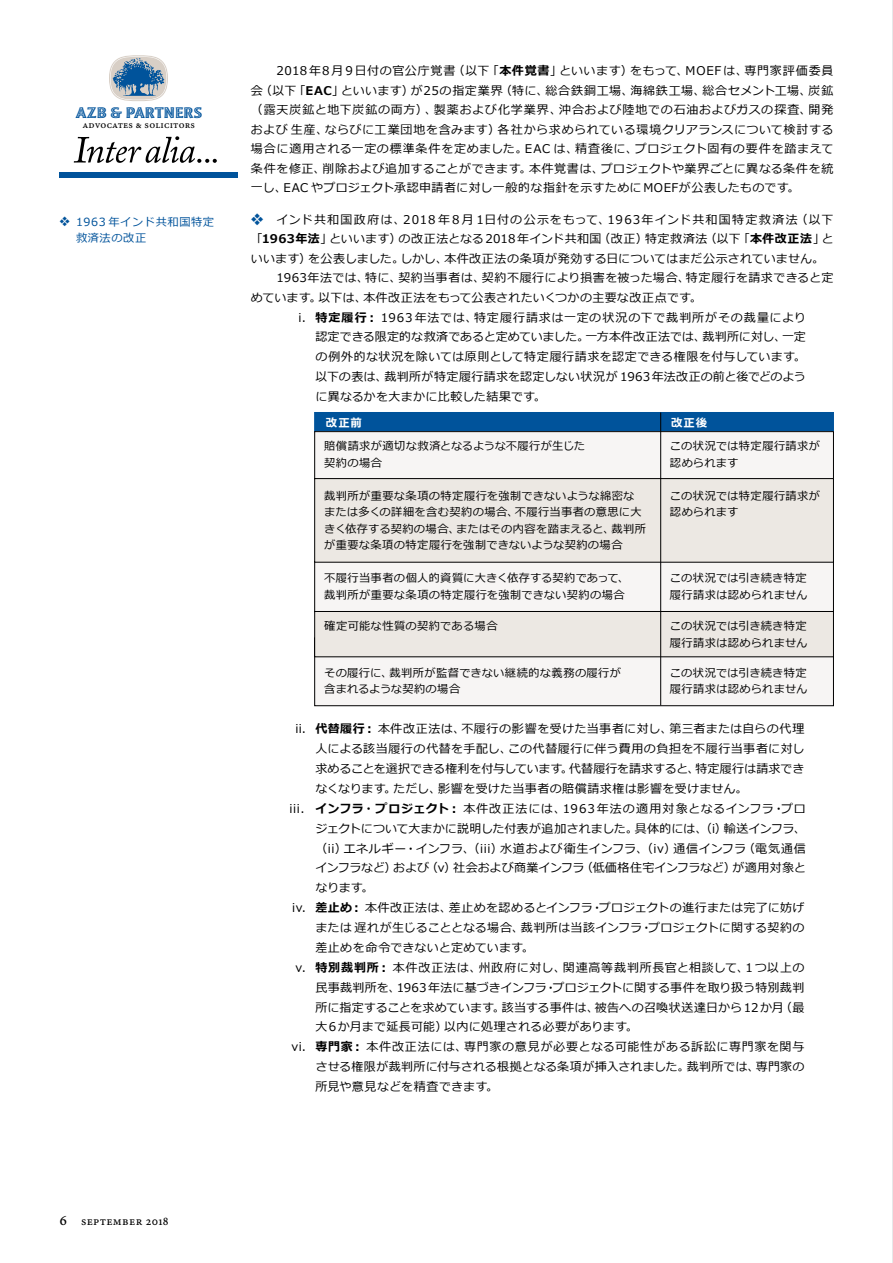
<style>
.page{position:relative;width:893px;height:1263px;background:#fff}
.page>*{position:absolute;margin:0;border:0;box-sizing:border-box;transform-origin:0 0}
.t1{font:600 15.9px "Moonglow";letter-spacing:.005em;color:#00539b}
.t2{font:12px/19.5px "Meiryo";letter-spacing:.025em;color:#000;text-align:justify}
.t3{font:12px "Meiryo";color:#000}
.t4{font:12px "Meiryo";letter-spacing:-.005em;color:#000}
.t5{font:12px "Meiryo";letter-spacing:.055em;color:#000}
.t6{font:12px "Meiryo";letter-spacing:.095em;color:#000}
.t7{font:12px "Meiryo";letter-spacing:.05em;color:#000}
.t8{font:12px "Meiryo";letter-spacing:.065em;color:#000}
.t9{font:12px "Meiryo";letter-spacing:.005em;color:#000}
.t10{font:12px "Meiryo";letter-spacing:.07em;color:#000}
.t11{font:12px "AZB Txt SC";letter-spacing:.025em;color:#000}
.t12{font:700 11.4px "Meiryo";letter-spacing:.09em;color:#fff}
.t13{font:11.25px/16.5px "Meiryo";letter-spacing:.025em;color:#000}
.t14{font:11.25px/16.5px "Meiryo";letter-spacing:.05em;color:#00539b}
.t15{font:10.05px "AZB Txt SC";letter-spacing:.015em;color:#000}
.s1{font-weight:700}
.s2{color:#00539b}
.s3{font-size:15px}
</style>
<div class="page">
<svg style="left:109px;top:55px;width:59px;height:46px;background:#92abc0"></svg>
<div style="left:60px;top:172px;width:178px;height:6px;background:#00539b"></div>
<svg style="left:74px;top:136px;width:143px;height:27px"></svg>
<hr style="left:892px;top:0;width:1px;height:1263px;background:#d1d3d4">
<div style="left:314px;top:412px;width:520px;height:20px;background:#00539b"></div>
<div style="left:315px;top:432px;width:518px;height:47px;background:#f7f5f4"></div>
<div style="left:314px;top:431px;width:520px;height:48px;border:1px solid #000"></div>
<div style="left:315px;top:561px;width:518px;height:51px;background:#f7f5f4"></div>
<div style="left:315px;top:638px;width:518px;height:68px;background:#f7f5f4"></div>
<div style="left:314px;top:638px;width:520px;height:68px;border:1px solid #000"></div>
<div style="left:315px;top:479px;width:518px;height:83px;background:#ece8e3"></div>
<div style="left:314px;top:478px;width:520px;height:84px;border:1px solid #000"></div>
<div style="left:315px;top:611px;width:518px;height:46px;background:#ece8e3"></div>
<div style="left:314px;top:611px;width:520px;height:46px;border:1px solid #000"></div>
<hr style="left:660px;top:412px;width:1px;height:293px;background:#000">
<h1 class="t1" style="left:76px;top:104px;width:128px">AZB &amp; PARTNERS</h1>
<p class="t15" style="left:82px;top:120px;width:114px">ADVOCATES &amp; SOLICITORS</p>
<p class="t14" style="left:76px;top:214px;width:140px;text-indent:-16px">❖ 1963 年インド共和国特定救済法の改正</p>
<p class="t2" style="left:251px;top:62px;width:584px;text-indent:26px">2018年8月 9日付の官公庁覚書（以下「<span class="s1">本件覚書</span>」といいます）をもって、MOEFは、専門家評価委員会（以下「<span class="s1">EAC</span>」といいます）が25の指定業界（特に、総合鉄鋼工場、海綿鉄工場、総合セメント工場、炭鉱（露天炭鉱と地下炭鉱の両方）、製薬および化学業界、沖合および陸地での石油およびガスの探査、開発および生産、ならびに工業団地を含みます）各社から求められている環境クリアランスについて検討する場合に適用される一定の標準条件を定めました。EAC は、精査後に、プロジェクト固有の要件を踏まえて条件を修正、削除および追加することができます。本件覚書は、プロジェクトや業界ごとに異なる条件を統一し、EAC やプロジェクト承認申請者に対し一般的な指針を示すためにMOEFが公表したものです。</p>
<p class="t6" style="left:251px;top:211px;width:584px"><span class="s2">❖</span> インド共和国政府は、2018年8月1日付の公示をもって、1963年インド共和国特定救済法（以下</p>
<p class="t2" style="left:251px;top:230px;width:584px">「<span class="s1">1963年法</span>」といいます）の改正法となる 2018年インド共和国（改正）特定救済法（以下「<span class="s1">本件改正法</span>」と</p>
<p class="t2" style="left:251px;top:249px;width:575px">いいます）を公表しました。しかし、本件改正法の条項が発効する日についてはまだ公示されていません。</p>
<p class="t2" style="left:276px;top:269px;width:559px">1963年法では、特に、契約当事者は、契約不履行により損害を被った場合、特定履行を請求できると定</p>
<p class="t2" style="left:251px;top:288px;width:452px">めています。以下は、本件改正法をもって公表されたいくつかの主要な改正点です。</p>
<p class="t10" style="left:299px;top:309px;width:509px">i. <span class="s1">特定履行：</span> 1963年法では、特定履行請求は一定の状況の下で裁判所がその裁量により</p>
<p class="t3" style="left:315px;top:329px;width:492px">認定できる限定的な救済であると定めていました。一方本件改正法では、裁判所に対し、一定</p>
<p class="t2" style="left:315px;top:348px;width:492px">の例外的な状況を除いては原則として特定履行請求を認定できる権限を付与しています。</p>
<p class="t2" style="left:315px;top:368px;width:492px">以下の表は、裁判所が特定履行請求を認定しない状況が 1963年法改正の前と後でどのよう</p>
<p class="t2" style="left:315px;top:388px;width:232px">に異なるかを大まかに比較した結果です。</p>
<p class="t12" style="left:326px;top:415px;width:38px">改正前</p>
<p class="t12" style="left:671px;top:415px;width:38px">改正後</p>
<p class="t13" style="left:324px;top:438px;width:262px">賠償請求が適切な救済となるような不履行が生じた契約の場合</p>
<p class="t13" style="left:324px;top:488px;width:323px">裁判所が重要な条項の特定履行を強制できないような綿密なまたは多くの詳細を含む契約の場合、不履行当事者の意思に大きく依存する契約の場合、またはその内容を踏まえると、裁判所が重要な条項の特定履行を強制できないような契約の場合</p>
<p class="t13" style="left:324px;top:570px;width:306px">不履行当事者の個人的資質に大きく依存する契約であって、裁判所が重要な条項の特定履行を強制できない契約の場合</p>
<p class="t13" style="left:324px;top:618px;width:175px">確定可能な性質の契約である場合</p>
<p class="t13" style="left:324px;top:665px;width:298px">その履行に、裁判所が監督できない継続的な義務の履行が含まれるような契約の場合</p>
<p class="t13" style="left:670px;top:438px;width:152px">この状況では特定履行請求が認められます</p>
<p class="t13" style="left:670px;top:488px;width:152px">この状況では特定履行請求が認められます</p>
<p class="t13" style="left:670px;top:570px;width:139px">この状況では引き続き特定履行請求は認められません</p>
<p class="t13" style="left:670px;top:618px;width:139px">この状況では引き続き特定履行請求は認められません</p>
<p class="t13" style="left:670px;top:665px;width:139px">この状況では引き続き特定履行請求は認められません</p>
<p class="t2" style="left:295px;top:720px;width:510px">ii. <span class="s1">代替履行：</span>本件改正法は、不履行の影響を受けた当事者に対し、第三者または自らの代理</p>
<p class="t2" style="left:315px;top:740px;width:491px">人による該当履行の代替を手配し、この代替履行に伴う費用の負担を不履行当事者に対し</p>
<p class="t4" style="left:315px;top:760px;width:490px">求めることを選択できる権利を付与しています。代替履行を請求すると、特定履行は請求でき</p>
<p class="t2" style="left:315px;top:779px;width:434px">なくなります。ただし、影響を受けた当事者の賠償請求権は影響を受けません。</p>
<p class="t8" style="left:290px;top:800px;width:518px">iii. <span class="s1">インフラ・プロジェクト：</span>本件改正法には、1963 年法の適用対象となるインフラ・プロ</p>
<p class="t3" style="left:315px;top:820px;width:492px">ジェクトについて大まかに説明した付表が追加されました。具体的には、（i）輸送インフラ、</p>
<p class="t7" style="left:315px;top:840px;width:492px">（ii）エネルギー・インフラ、（iii）水道および衛生インフラ、（iv）通信インフラ（電気通信</p>
<p class="t4" style="left:315px;top:860px;width:492px">インフラなど）および（v）社会および商業インフラ（低価格住宅インフラなど）が適用対象と</p>
<p class="t2" style="left:315px;top:879px;width:60px">なります。</p>
<p class="t2" style="left:292px;top:899px;width:514px">iv. <span class="s1">差止め：</span>本件改正法は、差止めを認めるとインフラ・プロジェクトの進行または完了に妨げ</p>
<p class="t2" style="left:315px;top:918px;width:491px">または遅れが生じることとなる場合、裁判所は当該インフラ・プロジェクトに関する契約の</p>
<p class="t2" style="left:315px;top:938px;width:220px">差止めを命令できないと定めています。</p>
<p class="t5" style="left:295px;top:959px;width:511px">v. <span class="s1">特別裁判所：</span>本件改正法は、州政府に対し、関連高等裁判所長官と相談して、1つ以上の</p>
<p class="t9" style="left:315px;top:979px;width:490px">民事裁判所を、1963年法に基づきインフラ・プロジェクトに関する事件を取り扱う特別裁判</p>
<p class="t2" style="left:315px;top:998px;width:491px">所に指定することを求めています。該当する事件は、被告への召喚状送達日から12か月（最</p>
<p class="t2" style="left:315px;top:1018px;width:324px">大6か月まで延長可能）以内に処理される必要があります。</p>
<p class="t5" style="left:292px;top:1038px;width:514px">vi. <span class="s1">専門家：</span>本件改正法には、専門家の意見が必要となる可能性がある訴訟に専門家を関与</p>
<p class="t2" style="left:315px;top:1058px;width:491px">させる権限が裁判所に付与される根拠となる条項が挿入されました。裁判所では、専門家の</p>
<p class="t2" style="left:315px;top:1077px;width:184px">所見や意見などを精査できます。</p>
<p class="t11" style="left:60px;top:1216px;width:111px"><span class="s3">6</span> september 2018</p>
</div>
